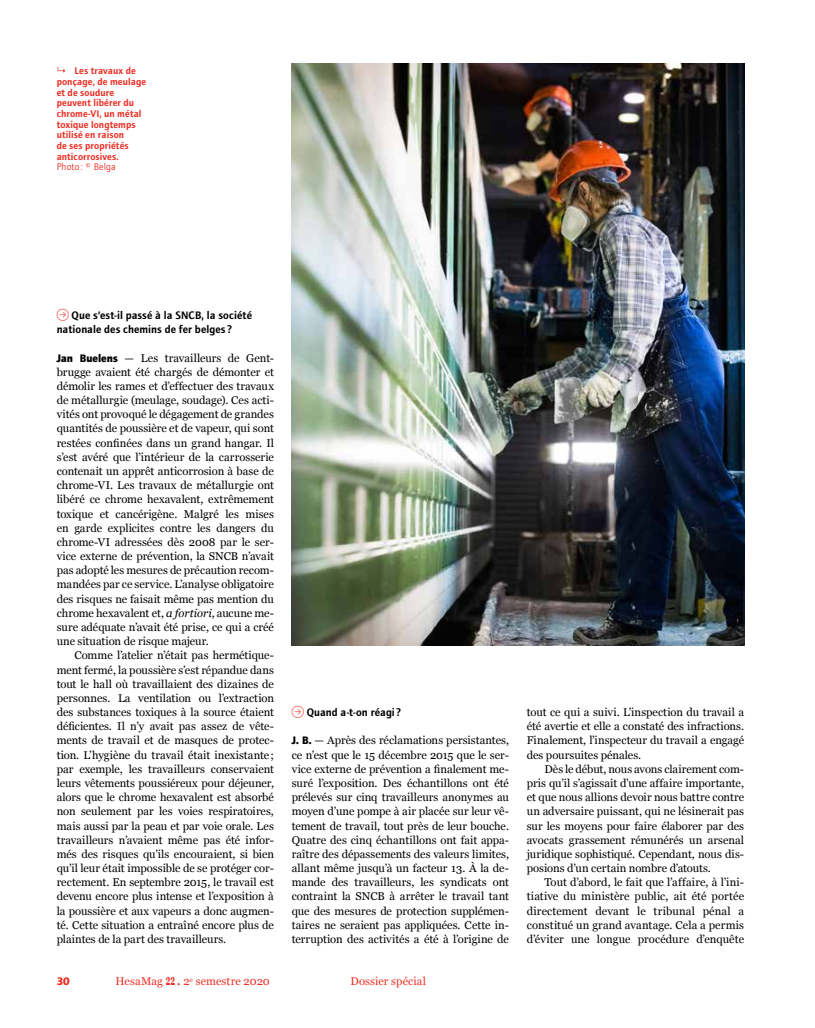
<style>
.page{position:relative;width:815px;height:1028px;background:#fff}
.page>*{position:absolute;margin:0;border:0;box-sizing:border-box;transform-origin:0 0}
.t1{font:11.25px/14.1px "Georgia";color:#000;text-align:justify}
.t2{font:11.25px/14.1px "etui Foundry Journal Demi";letter-spacing:.005em;color:#000}
.t3{font:11.25px "Georgia";letter-spacing:.01em;color:#ee2e24}
.t4{font:11.25px "etui Foundry Journal bold";color:#ee2e24}
.t5{font:10px/10.6px "etui Foundry Journal Demi";letter-spacing:.01em;color:#ee2e24}
.t6{font:10px "etui Foundry Journal book";letter-spacing:.01em;color:#ee2e24}
.t7{font:6.5px "Georgia";color:#ee2e24}
.s1{font-family:"Inter";font-weight:300}
.s2{font-family:"Inter";font-weight:300;font-size:8.75px;color:#ee2e24}
.s3{font-family:"etui Foundry Journal bold"}
.s4{font-style:italic}
.s5{font-weight:700;font-size:14.88px}
.s6{font-size:15px}
</style>
<div class="page">
<img style="left:292px;top:64px;width:452px;height:581px">
<p class="t5" style="left:57px;top:66px;width:91px"><span class="s1">↳</span> Les travaux de ponçage, de meulage et de soudure peuvent libérer du chrome-VI, un métal toxique longtemps utilisé en raison<br>de ses propriétés anticorrosives.</p>
<p class="t6" style="left:57px;top:161px;width:61px">Photo : © Belga</p>
<p class="t2" style="left:57px;top:308px;width:197px"><span class="s2">→⃝</span> Que s’est-il passé à la SNCB, la société nationale des chemins de fer belges ?</p>
<p class="t1" style="left:57px;top:350px;width:219px"><span class="s3">Jan Buelens</span> — Les travailleurs de Gent&shy;brugge avaient été chargés de démonter et démolir les rames et d’effectuer des travaux de métallurgie (meulage, soudage). Ces acti&shy;vités ont provoqué le dégagement de grandes quantités de poussière et de vapeur, qui sont restées confinées dans un grand hangar. Il s’est avéré que l’intérieur de la carrosserie contenait un apprêt anticorrosion à base de chrome-VI. Les travaux de métallurgie ont libéré ce chrome hexavalent, extrêmement toxique et cancérigène. Malgré les mises en garde explicites contre les dangers du chrome-VI adressées dès 2008 par le ser&shy;vice externe de prévention, la SNCB n’avait pas adopté les mesures de précaution recom&shy;mandées par ce service. L’analyse obligatoire des risques ne faisait même pas mention du chrome hexavalent et, <span class="s4">a fortiori</span>, aucune me&shy;sure adéquate n’avait été prise, ce qui a créé une situation de risque majeur.</p>
<p class="t1" style="left:57px;top:648px;width:219px;text-indent:18px">Comme l’atelier n’était pas hermétique&shy;ment fermé, la poussière s’est répandue dans tout le hall où travaillaient des dizaines de personnes. La ventilation ou l’extraction des substances toxiques à la source étaient déficientes. Il n’y avait pas assez de vête&shy;ments de travail et de masques de protec&shy;tion. L’hygiène du travail était inexistante; par exemple, les travailleurs conservaient leurs vêtements poussiéreux pour déjeuner, alors que le chrome hexavalent est absorbé non seulement par les voies respiratoires, mais aussi par la peau et par voie orale. Les travailleurs n’avaient même pas été infor&shy;més des risques qu’ils encouraient, si bien qu’il leur était impossible de se protéger cor&shy;rectement. En septembre 2015, le travail est devenu encore plus intense et l’exposition à la poussière et aux vapeurs a donc augmen&shy;té. Cette situation a entraîné encore plus de plaintes de la part des travailleurs.</p>
<p class="t2" style="left:292px;top:705px;width:111px"><span class="s2">→⃝</span> Quand a-t-on réagi ?</p>
<p class="t1" style="left:292px;top:733px;width:219px"><span class="s3">J. B.</span> — Après des réclamations persistantes, ce n’est que le 15 décembre 2015 que le ser&shy;vice externe de prévention a finalement me&shy;suré l’exposition. Des échantillons ont été prélevés sur cinq travailleurs anonymes au moyen d’une pompe à air placée sur leur vê&shy;tement de travail, tout près de leur bouche.<br>Quatre des cinq échantillons ont fait appa&shy;raître des dépassements des valeurs limites, allant même jusqu’à un facteur 13. À la de&shy;mande des travailleurs, les syndicats ont contraint la SNCB à arrêter le travail tant que des mesures de protection supplémen&shy;taires ne seraient pas appliquées. Cette in&shy;terruption des activités a été à l’origine de</p>
<p class="t3" style="left:115px;top:975px;width:76px">HesaMag <span class="s5">22</span> <span class="s6">.</span> 2</p>
<p class="t3" style="left:350px;top:975px;width:77px">Dossier spécial</p>
<p class="t4" style="left:57px;top:975px;width:15px">30</p>
<p class="t3" style="left:196px;top:975px;width:76px">semestre 2020</p>
<p class="t7" style="left:190px;top:975px;width:5px">e</p>
<p class="t1" style="left:527px;top:705px;width:219px">tout ce qui a suivi. L’inspection du travail a été avertie et elle a constaté des infractions.<br>Finalement, l’inspecteur du travail a engagé des poursuites pénales.</p>
<p class="t1" style="left:527px;top:761px;width:219px;text-indent:18px">Dès le début, nous avons clairement com&shy;pris qu’il s’agissait d’une affaire importante, et que nous allions devoir nous battre contre un adversaire puissant, qui ne lésinerait pas sur les moyens pour faire élaborer par des avocats grassement rémunérés un arsenal juridique sophistiqué. Cependant, nous dis&shy;posions d’un certain nombre d’atouts.</p>
<p class="t1" style="left:527px;top:875px;width:219px;text-indent:18px">Tout d’abord, le fait que l’affaire, à l’ini&shy;tiative du ministère public, ait été portée directement devant le tribunal pénal a constitué un grand avantage. Cela a permis d’éviter une longue procédure d’enquête</p>
</div>
